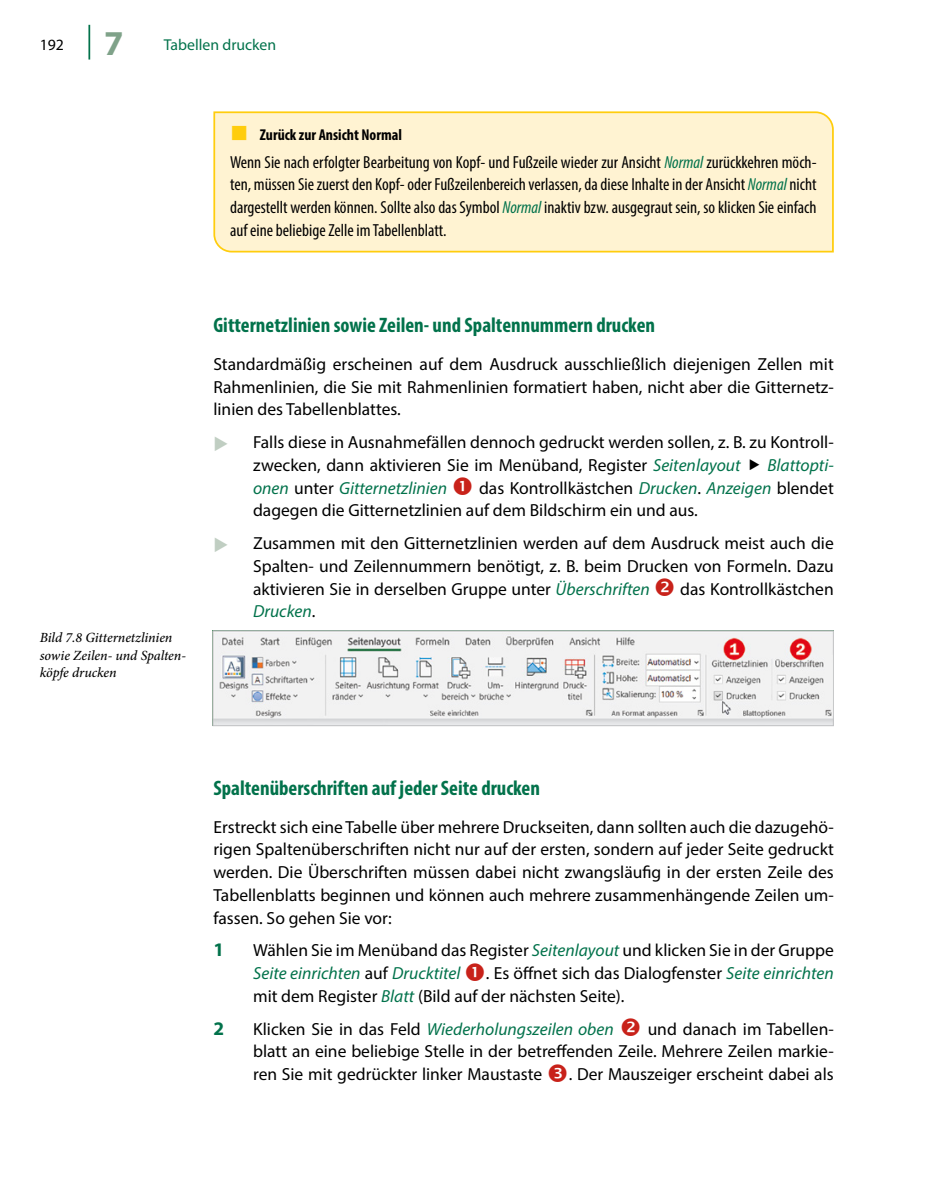
<style>
.page{position:relative;width:943px;height:1191px;background:#fff}
.page>*{position:absolute;margin:0;border:0;box-sizing:border-box;transform-origin:0 0}
.t1{font:700 35px "Myriad Pro";color:#7fa289}
.Ueberschrift_3{font:700 condensed 21px "Myriad Pro";color:#02724b}
.t2{font:700 19.25px "Myriad Pro";color:#02724b}
.Grundtext{font:17.5px/22.8px "Myriad Pro";color:#000;text-align:justify}
.Hinweistext_Kasten{font:condensed 17.5px/22.8px "Myriad Pro";color:#000;text-align:justify}
.t3{font:italic 17.5px "Myriad Pro";color:#02724b}
.t4{font:700 condensed 15.75px "Myriad Pro";color:#000}
.t5{font:15.75px "Myriad Pro";color:#02724b}
.t6{font:15.75px "Myriad Pro";color:#000}
.t7{font:italic 500 14px/17.5px "Minion Pro";letter-spacing:-.005em;color:#000}
.s1{font-style:italic;color:#02724b}
.s2{font-style:normal;color:#000}
</style>
<div class="page">
<hr style="left:88px;top:25px;width:2px;height:35px;background:#02724b">
<div style="left:213px;top:111px;width:621px;height:142px;background:#fff3d2"></div>
<img style="left:214px;top:632px;width:617px;height:92px">
<div style="left:212px;top:630px;width:621px;height:96px;border:1px solid #c1c2c4"></div>
<svg style="left:232px;top:125px;width:14px;height:15px"></svg>
<p class="t6" style="left:40px;top:35px;width:26px">192</p>
<h1 class="t1" style="left:104px;top:20px;width:21px">7</h1>
<p class="t5" style="left:164px;top:35px;width:114px">Tabellen drucken</p>
<p class="t4" style="left:260px;top:125px;width:144px">Zurück zur Ansicht Normal</p>
<p class="Hinweistext_Kasten" style="left:230px;top:150px;width:588px">Wenn Sie nach erfolgter Bearbeitung von Kopf- und Fußzeile wieder zur Ansicht <span class="s1">Normal</span> zurückkehren möch&shy;ten, müssen Sie zuerst den Kopf- oder Fußzeilenbereich verlassen, da diese Inhalte in der Ansicht <span class="s1">Normal</span> nicht dargestellt werden können. Sollte also das Symbol <span class="s1">Normal</span> inaktiv bzw. ausgegraut sein, so klicken Sie einfach auf eine beliebige Zelle im Tabellenblatt.</p>
<p class="Ueberschrift_3" style="left:213px;top:312px;width:443px">Gitternetzlinien sowie Zeilen- und Spaltennummern drucken</p>
<p class="Grundtext" style="left:213px;top:352px;width:622px">Standardmäßig erscheinen auf dem Ausdruck ausschließlich diejenigen Zellen mit Rahmenlinien, die Sie mit Rahmenlinien formatiert haben, nicht aber die Gitternetz&shy;linien des Tabellenblattes.</p>
<p class="Grundtext" style="left:253px;top:430px;width:582px">Falls diese in Ausnahmefällen dennoch gedruckt werden sollen, z. B. zu Kontroll&shy;zwecken, dann aktivieren Sie im Menüband, Register <span class="s1">Seitenlayout</span></p>
<p class="t3" style="left:767px;top:454px;width:68px">Blattopti-</p>
<p class="Grundtext" style="left:253px;top:476px;width:582px;text-indent:226px">das Kontrollkästchen <span class="s1">Drucken</span>. <span class="s1">Anzeigen</span> blendet dagegen die Gitternetzlinien auf dem Bildschirm ein und aus.</p>
<p class="Grundtext" style="left:253px;top:531px;width:582px">Zusammen mit den Gitternetzlinien werden auf dem Ausdruck meist auch die Spalten- und Zeilennummern benötigt, z. B. beim Drucken von Formeln. Dazu aktivieren Sie in derselben Gruppe unter <span class="s1">Überschriften</span></p>
<p class="t3" style="left:253px;top:477px;width:195px">onen <span class="s2">unter</span> Gitternetzlinien</p>
<p class="Grundtext" style="left:680px;top:577px;width:155px">das Kontrollkästchen</p>
<p class="t7" style="left:40px;top:629px;width:148px">Bild 7.8 Gitternetzlinien sowie Zeilen- und Spalten&shy;köpfe drucken</p>
<p class="t3" style="left:253px;top:600px;width:64px">Drucken<span class="s2">.</span></p>
<p class="Ueberschrift_3" style="left:213px;top:775px;width:328px">Spaltenüberschriften auf jeder Seite drucken</p>
<p class="Grundtext" style="left:213px;top:815px;width:622px">Erstreckt sich eine Tabelle über mehrere Druckseiten, dann sollten auch die dazugehö&shy;rigen Spaltenüberschriften nicht nur auf der ersten, sondern auf jeder Seite gedruckt werden. Die Überschriften müssen dabei nicht zwangsläufig in der ersten Zeile des Tabellenblatts beginnen und können auch mehrere zusammenhängende Zeilen um&shy;fassen. So gehen Sie vor:</p>
<p class="t2" style="left:213px;top:937px;width:12px">1</p>
<p class="Grundtext" style="left:253px;top:939px;width:582px">Wählen Sie im Menüband das Register <span class="s1">Seitenlayout</span> und klicken Sie in der Gruppe<br><span class="s1">Seite einrichten</span> auf <span class="s1">Drucktitel</span></p>
<p class="Grundtext" style="left:253px;top:961px;width:582px;text-indent:233px">. Es öffnet sich das Dialogfenster <span class="s1">Seite einrichten </span>mit dem Register <span class="s1">Blatt</span> (Bild auf der nächsten Seite).</p>
<p class="t2" style="left:213px;top:1015px;width:12px">2</p>
<p class="t3" style="left:253px;top:1018px;width:362px"><span class="s2">Klicken Sie in das Feld</span> Wiederholungszeilen oben</p>
<p class="Grundtext" style="left:253px;top:1017px;width:582px;text-indent:394px">und danach im Tabellen&shy;blatt an eine beliebige Stelle in der betreffenden Zeile. Mehrere Zeilen markie&shy;ren Sie mit gedrückter linker Maustaste</p>
<p class="Grundtext" style="left:568px;top:1062px;width:266px">. Der Mauszeiger erscheint dabei als</p>
</div>
